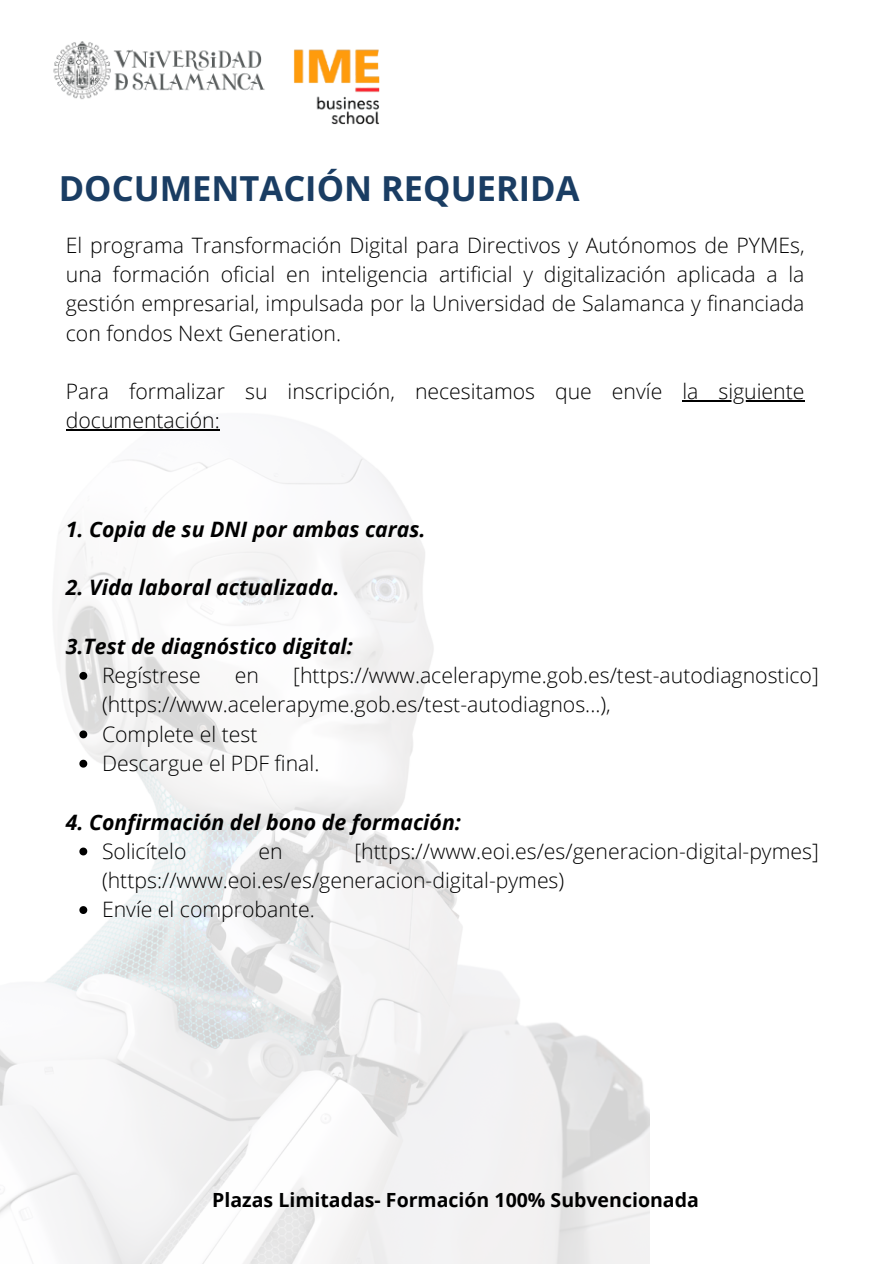
<style>
.page{position:relative;width:894px;height:1264px;background:#fff}
.page>*{position:absolute;margin:0;border:0;box-sizing:border-box;transform-origin:0 0}
.t1{font:700 34.5px "Open Sans";color:#1a3d63}
.t2{font:300 21.3px/29.2px "Open Sans";color:#000}
.t3{font:italic 700 21.3px "Open Sans";color:#000}
.t4{font:700 19.5px "Open Sans";color:#000}
</style>
<div class="page">
<img style="left:0;top:430px;width:649px;height:833px">
<hr style="left:682px;top:400px;width:122px;height:1px;background:#000">
<hr style="left:66px;top:429px;width:154px;height:1px;background:#000">
<img style="left:53px;top:41px;width:327px;height:84px">
<svg style="left:79px;top:672px;width:8px;height:7px"></svg>
<svg style="left:79px;top:730px;width:8px;height:8px"></svg>
<svg style="left:79px;top:759px;width:8px;height:8px"></svg>
<svg style="left:79px;top:847px;width:8px;height:8px"></svg>
<svg style="left:79px;top:906px;width:8px;height:8px"></svg>
<p class="t1" style="left:59px;top:164px;width:522px">DOCUMENTACIÓN REQUERIDA</p>
<h1 class="t2" style="left:66px;top:230px;width:740px;text-align:justify">El programa Transformación Digital para Directivos y Autónomos de PYMEs, una formación oficial en inteligencia artificial y digitalización aplicada a la gestión empresarial, impulsada por la Universidad de Salamanca y financiada con fondos Next Generation.</h1>
<p class="t2" style="left:66px;top:376px;width:740px">Para formalizar su inscripción, necesitamos que envíe la siguiente documentación:</p>
<h2 class="t3" style="left:66px;top:514px;width:361px">1. Copia de su DNI por ambas caras.</h2>
<h2 class="t3" style="left:66px;top:572px;width:275px">2. Vida laboral actualizada.</h2>
<h2 class="t3" style="left:66px;top:631px;width:288px">3.Test de diagnóstico digital:</h2>
<p class="t2" style="left:102px;top:660px;width:100px">Regístrese</p>
<p class="t2" style="left:235px;top:660px;width:26px">en</p>
<p class="t2" style="left:102px;top:660px;width:718px;text-indent:191px">[https://www.acelerapyme.gob.es/test-autodiagnostico] (https://www.acelerapyme.gob.es/test-autodiagnos...),</p>
<p class="t2" style="left:102px;top:718px;width:157px">Complete el test</p>
<p class="t2" style="left:102px;top:748px;width:219px">Descargue el PDF final.</p>
<h2 class="t3" style="left:66px;top:806px;width:396px">4. Confirmación del bono de formación:</h2>
<p class="t2" style="left:102px;top:836px;width:86px">Solicítelo</p>
<p class="t2" style="left:258px;top:836px;width:26px">en</p>
<p class="t2" style="left:102px;top:836px;width:718px;text-indent:252px">[https://www.eoi.es/es/generacion-digital-pymes] (https://www.eoi.es/es/generacion-digital-pymes)</p>
<p class="t2" style="left:102px;top:894px;width:214px">Envíe el comprobante.</p>
<p class="t4" style="left:212px;top:1185px;width:488px">Plazas Limitadas- Formación 100% Subvencionada</p>
</div>
